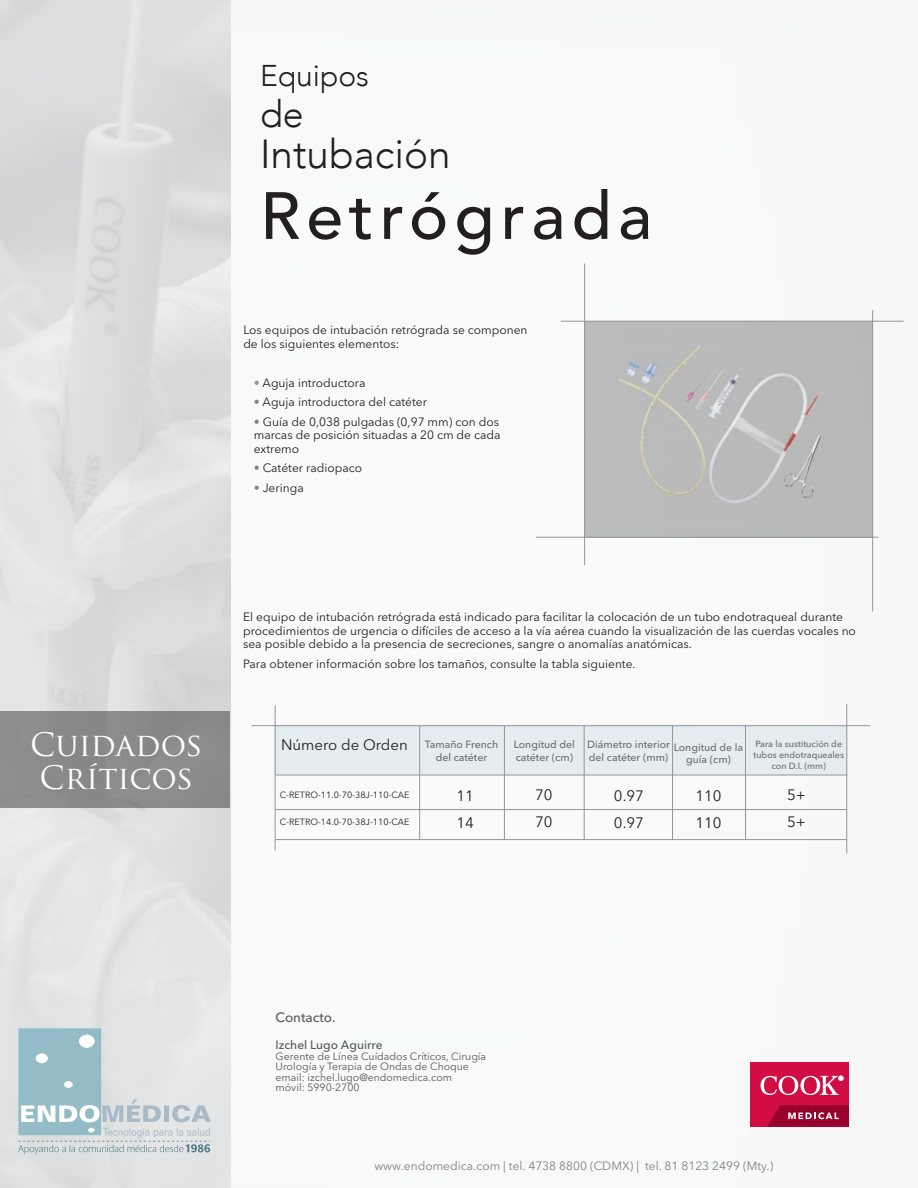
<style>
.page{position:relative;width:918px;height:1188px;background:#fff}
.page>*{position:absolute;margin:0;border:0;box-sizing:border-box;transform-origin:0 0}
.t1{font:500 66px "Avenir";letter-spacing:.09em;color:#231f20}
.t2{font:300 40.5px "Avenir";color:#231f20}
.t3{font:300 37.5px "Avenir";color:#231f20}
.t4{font:31.5px/33.3px "Trajan Pro";color:#fff}
.t5{font:300 30px "Avenir";color:#231f20}
.t6{font:15px "Avenir Next LT Pro";color:#231f20}
.t7{font:500 13.5px "Avenir Next LT Pro";color:#57585a}
.t8{font:12px/13.5px "Avenir Next LT Pro";color:#231f20}
.t9{font:12px "Avenir Next LT Pro";color:#808285}
.t10{font:500 12px "Avenir Next LT Pro";color:#57585a}
.t11{font:10.5px/10.5px "Avenir Next LT Pro";color:#57585a}
.t12{font:500 10.5px/12.6px "Avenir Next LT Pro";color:#6c6d70}
.t13{font:9px "Avenir Next LT Pro";color:#231f20}
.t14{font:500 9px/10.8px "Avenir Next LT Pro";color:#6c6d70;text-align:center}
.s1{color:#939598}
.s2{color:#808285}
.s3{font-weight:500;font-size:10.5px;color:#6c6d70}
</style>
<div class="page">
<img style="left:230px;top:0;width:674px;height:1188px">
<div style="left:275px;top:726px;width:572px;height:49px;background:#e5edf0"></div>
<div style="left:0;top:0;width:230px;height:1188px;background:#dededf"></div>
<div style="left:0;top:711px;width:230px;height:97px;background:#8a8b8d"></div>
<svg style="left:18px;top:1028px;width:193px;height:126px"></svg>
<hr style="left:584px;top:263px;width:1px;height:302px;background:#939598">
<hr style="left:872px;top:310px;width:1px;height:302px;background:#939598">
<hr style="left:561px;top:321px;width:343px;height:1px;background:#939598">
<hr style="left:536px;top:537px;width:343px;height:1px;background:#939598">
<hr style="left:275px;top:705px;width:1px;height:146px;background:#939598">
<hr style="left:847px;top:704px;width:1px;height:150px;background:#939598">
<hr style="left:252px;top:725px;width:618px;height:1px;background:#939598">
<hr style="left:419px;top:726px;width:1px;height:114px;background:#939598">
<hr style="left:504px;top:726px;width:1px;height:114px;background:#939598">
<hr style="left:275px;top:775px;width:572px;height:1px;background:#939598">
<hr style="left:275px;top:839px;width:572px;height:1px;background:#939598">
<div style="left:751px;top:1062px;width:98px;height:65px;background:#d20d44"></div>
<svg style="left:767px;top:1105px;width:82px;height:22px;background:#a61741"></svg>
<svg style="left:761px;top:1076px;width:82px;height:19px"></svg>
<hr style="left:584px;top:726px;width:1px;height:114px;background:#939598">
<hr style="left:745px;top:726px;width:1px;height:114px;background:#939598">
<hr style="left:672px;top:726px;width:1px;height:114px;background:#939598">
<hr style="left:275px;top:809px;width:572px;height:1px;background:#939598">
<h3 class="t5" style="left:260px;top:58px;width:110px">Equipos</h3>
<h3 class="t3" style="left:260px;top:92px;width:45px">de</h3>
<h2 class="t2" style="left:260px;top:130px;width:192px">Intubación</h2>
<h1 class="t1" style="left:260px;top:159px;width:394px">Retrógrada</h1>
<p class="t8" style="left:243px;top:323px;width:286px">Los equipos de intubación retrógrada se componen de los siguientes elementos:</p>
<p class="t8" style="left:254px;top:376px;width:113px"><span class="s1">•</span> Aguja introductora</p>
<p class="t8" style="left:254px;top:395px;width:175px"><span class="s2">•</span> Aguja introductora del catéter</p>
<p class="t8" style="left:254px;top:415px;width:248px"><span class="s2">•</span> Guía de 0,038 pulgadas (0,97 mm) con dos marcas de posición situadas a 20 cm de cada extremo</p>
<p class="t8" style="left:254px;top:461px;width:110px"><span class="s2">•</span> Catéter radiopaco</p>
<p class="t8" style="left:254px;top:481px;width:51px"><span class="s2">•</span> Jeringa</p>
<h3 class="t4" style="left:30px;top:728px;width:174px">CUIDADOS<br>CRÍTICOS</h3>
<p class="t8" style="left:243px;top:610px;width:614px">El equipo de intubación retrógrada está indicado para facilitar la colocación de un tubo endotraqueal durante procedimientos de urgencia o difíciles de acceso a la vía aérea cuando la visualización de las cuerdas vocales no sea posible debido a la presencia de secreciones, sangre o anomalías anatómicas.</p>
<p class="t8" style="left:243px;top:657px;width:394px">Para obtener información sobre los tamaños, consulte la tabla siguiente.</p>
<p class="t6" style="left:281px;top:736px;width:219px">Número de Orden <span class="s3">Tamaño French</span></p>
<p class="t12" style="left:436px;top:751px;width:53px">del catéter</p>
<p class="t13" style="left:280px;top:790px;width:131px">C-RETRO-11.0-70-38J-110-CAE</p>
<p class="t6" style="left:535px;top:786px;width:19px">70</p>
<p class="t6" style="left:787px;top:786px;width:20px">5+</p>
<p class="t12" style="left:514px;top:738px;width:63px">Longitud del catéter (cm)</p>
<p class="t12" style="left:587px;top:738px;width:84px">Diámetro interior del catéter (mm)</p>
<p class="t14" style="left:753px;top:739px;width:92px">Para la sustitución de tubos endotraqueales con D.I. (mm)</p>
<p class="t12" style="left:674px;top:741px;width:71px;text-align:center">Longitud de la guía (cm)</p>
<p class="t6" style="left:456px;top:787px;width:19px">11</p>
<p class="t6" style="left:614px;top:787px;width:31px">0.97</p>
<p class="t6" style="left:696px;top:787px;width:28px">110</p>
<p class="t13" style="left:280px;top:817px;width:131px">C-RETRO-14.0-70-38J-110-CAE</p>
<p class="t6" style="left:456px;top:814px;width:19px">14</p>
<p class="t6" style="left:535px;top:813px;width:19px">70</p>
<p class="t6" style="left:614px;top:814px;width:32px">0.97</p>
<p class="t6" style="left:696px;top:814px;width:28px">110</p>
<p class="t6" style="left:787px;top:813px;width:20px">5+</p>
<p class="t7" style="left:276px;top:1010px;width:61px">Contacto.</p>
<p class="t10" style="left:276px;top:1038px;width:108px">Izchel Lugo Aguirre</p>
<p class="t11" style="left:276px;top:1051px;width:212px">Gerente de Línea Cuídados Críticos, Cirugía Urología y Terapia de Ondas de Choque email: izchel.lugo@endomedica.com<br>móvil: 5990-2700</p>
<p class="t9" style="left:374px;top:1159px;width:400px">www.endomedica.com | tel. 4738 8800 (CDMX) | tel. 81 8123 2499 (Mty.)</p>
</div>
